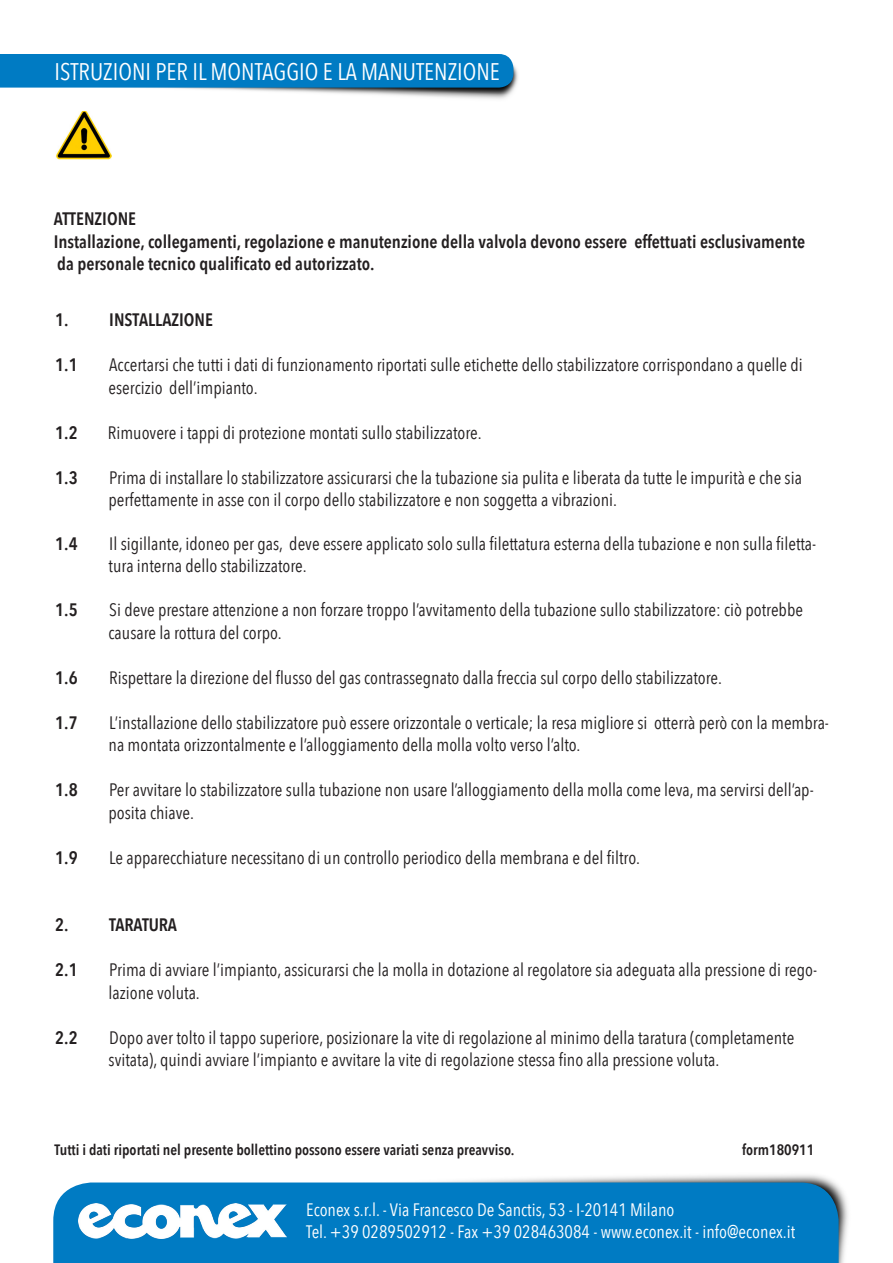
<style>
.page{position:relative;width:893px;height:1263px;background:#fff}
.page>*{position:absolute;margin:0;border:0;box-sizing:border-box;transform-origin:0 0}
.t1{font:24px "Avenir Next Condensed";color:#fff}
.t2{font:18px "Avenir Next Condensed";color:#231f20}
.t3{font:600 18px "Avenir Next Condensed";color:#231f20}
.t4{font:18px "Avenir Next Condensed";color:#fff}
.t5{font:600 15px "Avenir Next Condensed";color:#231f20}
</style>
<div class="page">
<img style="left:441px;top:1175px;width:407px;height:88px">
<img style="left:170px;top:65px;width:348px;height:34px">
<div style="left:0;top:54px;width:513px;height:34px;background:#007bc3"></div>
<div style="left:53px;top:1182px;width:786px;height:81px;background:#007bc3"></div>
<img style="left:79px;top:1203px;width:208px;height:36px">
<img style="left:56px;top:111px;width:55px;height:48px">
<p class="t1" style="left:55px;top:51px;width:447px">ISTRUZIONI PER IL MONTAGGIO E LA MANUTENZIONE</p>
<p class="t3" style="left:54px;top:203px;width:84px">ATTENZIONE</p>
<p class="t3" style="left:54px;top:226px;width:753px">Installazione, collegamenti, regolazione e manutenzione della valvola devono essere effettuati esclusivamente</p>
<p class="t3" style="left:57px;top:248px;width:319px">da personale tecnico qualificato ed autorizzato.</p>
<p class="t3" style="left:55px;top:304px;width:159px">1. INSTALLAZIONE</p>
<p class="t3" style="left:55px;top:349px;width:24px">1.1</p>
<p class="t2" style="left:109px;top:350px;width:695px">Accertarsi che tutti i dati di funzionamento riportati sulle etichette dello stabilizzatore corrispondano a quelle di</p>
<p class="t2" style="left:109px;top:372px;width:151px">esercizio dell’impianto.</p>
<p class="t3" style="left:55px;top:417px;width:24px">1.2</p>
<p class="t2" style="left:108px;top:417px;width:375px">Rimuovere i tappi di protezione montati sullo stabilizzatore.</p>
<p class="t3" style="left:55px;top:462px;width:24px">1.3</p>
<p class="t2" style="left:109px;top:462px;width:694px">Prima di installare lo stabilizzatore assicurarsi che la tubazione sia pulita e liberata da tutte le impurità e che sia</p>
<p class="t2" style="left:109px;top:485px;width:510px">perfettamente in asse con il corpo dello stabilizzatore e non soggetta a vibrazioni.</p>
<p class="t3" style="left:55px;top:529px;width:24px">1.4</p>
<p class="t2" style="left:109px;top:529px;width:708px">Il sigillante, idoneo per gas, deve essere applicato solo sulla filettatura esterna della tubazione e non sulla filetta-</p>
<p class="t2" style="left:109px;top:550px;width:200px">tura interna dello stabilizzatore.</p>
<p class="t3" style="left:55px;top:594px;width:24px">1.5</p>
<p class="t2" style="left:109px;top:594px;width:695px">Si deve prestare attenzione a non forzare troppo l’avvitamento della tubazione sullo stabilizzatore: ciò potrebbe</p>
<p class="t2" style="left:109px;top:617px;width:175px">causare la rottura del corpo.</p>
<p class="t3" style="left:55px;top:662px;width:24px">1.6</p>
<p class="t2" style="left:109px;top:662px;width:614px">Rispettare la direzione del flusso del gas contrassegnato dalla freccia sul corpo dello stabilizzatore.</p>
<p class="t3" style="left:55px;top:707px;width:24px">1.7</p>
<p class="t2" style="left:109px;top:707px;width:721px">L’installazione dello stabilizzatore può essere orizzontale o verticale; la resa migliore si otterrà però con la membra-</p>
<p class="t2" style="left:109px;top:729px;width:473px">na montata orizzontalmente e l’alloggiamento della molla volto verso l’alto.</p>
<p class="t3" style="left:55px;top:774px;width:24px">1.8</p>
<p class="t2" style="left:109px;top:774px;width:706px">Per avvitare lo stabilizzatore sulla tubazione non usare l’alloggiamento della molla come leva, ma servirsi dell’ap-</p>
<p class="t2" style="left:109px;top:797px;width:87px">posita chiave.</p>
<p class="t3" style="left:55px;top:842px;width:24px">1.9</p>
<p class="t2" style="left:109px;top:842px;width:532px">Le apparecchiature necessitano di un controllo periodico della membrana e del filtro.</p>
<p class="t3" style="left:55px;top:909px;width:123px">2. TARATURA</p>
<p class="t3" style="left:55px;top:954px;width:24px">2.1</p>
<p class="t2" style="left:109px;top:954px;width:709px">Prima di avviare l’impianto, assicurarsi che la molla in dotazione al regolatore sia adeguata alla pressione di rego-</p>
<p class="t2" style="left:109px;top:977px;width:93px">lazione voluta.</p>
<p class="t3" style="left:55px;top:1022px;width:24px">2.2</p>
<p class="t2" style="left:109px;top:1022px;width:686px">Dopo aver tolto il tappo superiore, posizionare la vite di regolazione al minimo della taratura (completamente</p>
<p class="t2" style="left:109px;top:1044px;width:612px">svitata), quindi avviare l’impianto e avvitare la vite di regolazione stessa fino alla pressione voluta.</p>
<p class="t5" style="left:55px;top:1136px;width:461px">Tutti i dati riportati nel presente bollettino possono essere variati senza preavviso.</p>
<p class="t5" style="left:742px;top:1136px;width:74px">form180911</p>
<p class="t4" style="left:306px;top:1194px;width:370px">Econex s.r.l. - Via Francesco De Sanctis, 53 - I-20141 Milano</p>
<p class="t4" style="left:306px;top:1216px;width:491px">Tel. +39 0289502912 - Fax +39 028463084 - www.econex.it - info@econex.it</p>
</div>
